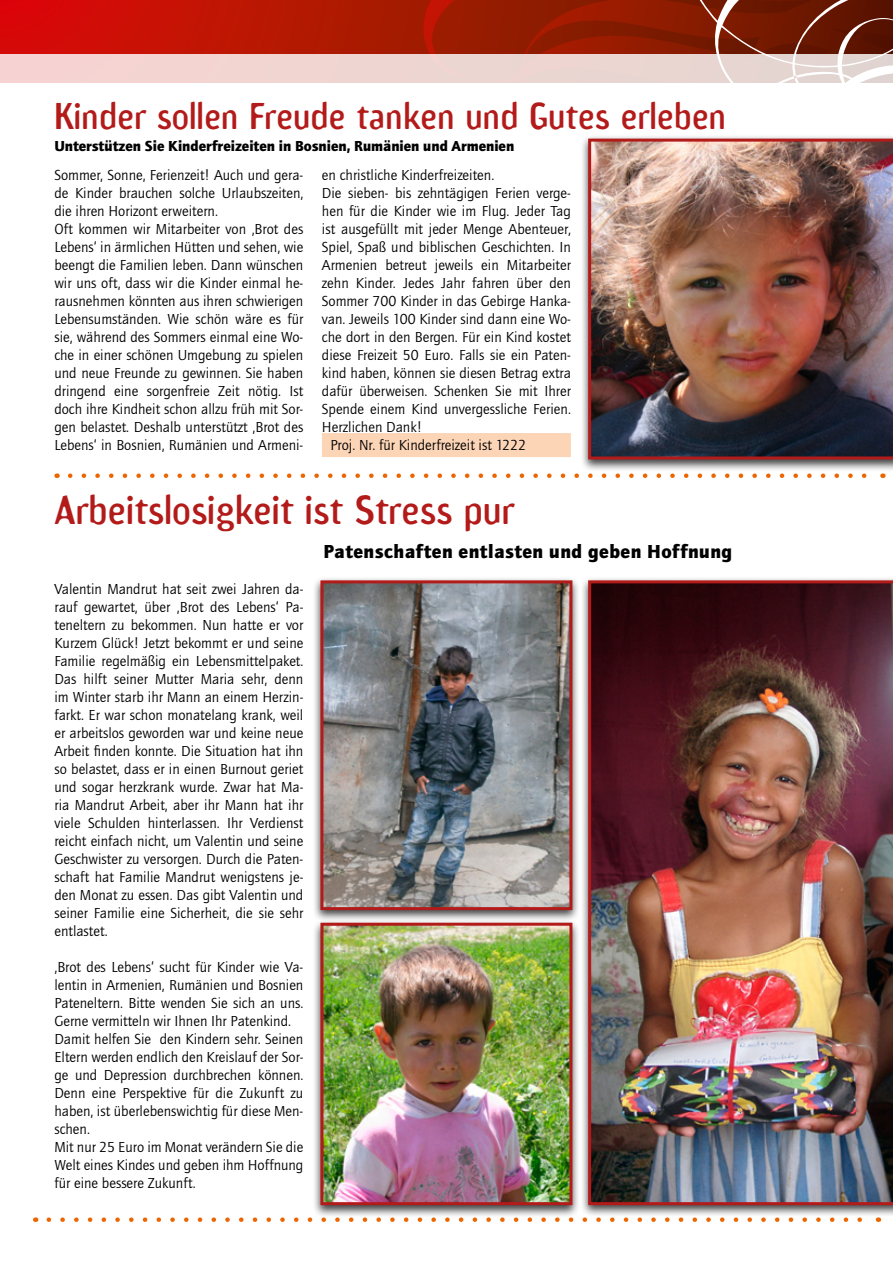
<style>
.page{position:relative;width:893px;height:1263px;background:#fff}
.page>*{position:absolute;margin:0;border:0;box-sizing:border-box;transform-origin:0 0}
.t1{font:38.1px "Amoebia Sans";color:#b31b1a}
.t2{font:35.1px "Amoebia Sans";color:#b31b1a}
.t3{font:900 19.5px "Quay Sans";letter-spacing:.025em;color:#000}
.t4{font:15px/18px "Quay Sans";color:#000}
.t5{font:900 15px "Quay Sans";color:#000}
</style>
<div class="page">
<svg style="left:70px;top:473px;width:797px;height:5px"></svg>
<svg style="left:49px;top:1217px;width:813px;height:5px"></svg>
<svg style="left:0;top:0;width:415px;height:54px;background:#c01303"></svg>
<svg style="left:415px;top:0;width:478px;height:54px;background:#872007"></svg>
<svg style="left:0;top:54px;width:893px;height:28px;background:#edd6d2"></svg>
<div style="left:322px;top:433px;width:249px;height:24px;background:#fcd5b7"></div>
<div style="left:580px;top:135px;width:313px;height:337px;background:#000;opacity:.75"></div>
<img style="left:588px;top:139px;width:305px;height:320px">
<div style="left:312px;top:576px;width:269px;height:346px;background:#000;opacity:.75"></div>
<img style="left:324px;top:584px;width:244px;height:322px">
<div style="left:320px;top:580px;width:252px;height:330px;border:3px solid #b31b1a"></div>
<div style="left:312px;top:919px;width:269px;height:298px;background:#000;opacity:.75"></div>
<img style="left:324px;top:927px;width:244px;height:274px">
<div style="left:320px;top:923px;width:252px;height:282px;border:3px solid #b31b1a"></div>
<div style="left:580px;top:576px;width:313px;height:641px;background:#000;opacity:.75"></div>
<img style="left:588px;top:580px;width:305px;height:625px">
<h2 class="t2" style="left:54px;top:95px;width:673px">Kinder sollen Freude tanken und Gutes erleben</h2>
<p class="t5" style="left:54px;top:138px;width:461px">Unterstützen Sie Kinderfreizeiten in Bosnien, Rumänien und Armenien</p>
<p class="t4" style="left:54px;top:166px;width:250px">Sommer, Sonne, Ferienzeit! Auch und gera&shy;de Kinder brauchen solche Urlaubszeiten, die ihren Horizont erweitern.<br>Oft kommen wir Mitarbeiter von ‚Brot des Lebens‘ in ärmlichen Hütten und sehen, wie beengt die Familien leben. Dann wünschen wir uns oft, dass wir die Kinder einmal he&shy;rausnehmen könnten aus ihren schwierigen Lebensumständen. Wie schön wäre es für sie, während des Sommers einmal eine Wo&shy;che in einer schönen Umgebung zu spielen und neue Freunde zu gewinnen. Sie haben dringend eine sorgenfreie Zeit nötig. Ist doch ihre Kindheit schon allzu früh mit Sor&shy;gen belastet. Deshalb unterstützt ‚Brot des Lebens‘ in Bosnien, Rumänien und Armeni-</p>
<p class="t4" style="left:322px;top:166px;width:174px">en christliche Kinderfreizeiten.</p>
<p class="t4" style="left:322px;top:184px;width:250px">Die sieben- bis zehntägigen Ferien verge-</p>
<p class="t4" style="left:322px;top:202px;width:250px">hen für die Kinder wie im Flug. Jeder Tag</p>
<p class="t4" style="left:322px;top:220px;width:250px">ist ausgefüllt mit jeder Menge Abenteuer,</p>
<p class="t4" style="left:322px;top:238px;width:250px">Spiel, Spaß und biblischen Geschichten. In</p>
<p class="t4" style="left:322px;top:256px;width:250px">Armenien betreut jeweils ein Mitarbeiter</p>
<p class="t4" style="left:322px;top:274px;width:250px">zehn Kinder. Jedes Jahr fahren über den</p>
<p class="t4" style="left:322px;top:292px;width:250px">Sommer 700 Kinder in das Gebirge Hanka-</p>
<p class="t4" style="left:322px;top:310px;width:250px">van. Jeweils 100 Kinder sind dann eine Wo-</p>
<p class="t4" style="left:322px;top:328px;width:250px">che dort in den Bergen. Für ein Kind kostet</p>
<p class="t4" style="left:322px;top:346px;width:250px">diese Freizeit 50 Euro. Falls sie ein Paten-</p>
<p class="t4" style="left:322px;top:364px;width:250px">kind haben, können sie diesen Betrag extra</p>
<p class="t4" style="left:322px;top:382px;width:250px">dafür überweisen. Schenken Sie mit Ihrer</p>
<p class="t4" style="left:322px;top:400px;width:250px">Spende einem Kind unvergessliche Ferien.</p>
<p class="t4" style="left:322px;top:418px;width:102px">Herzlichen Dank!</p>
<p class="t4" style="left:330px;top:436px;width:197px">Proj. Nr. für Kinderfreizeit ist 1222</p>
<h1 class="t1" style="left:54px;top:487px;width:462px">Arbeitslosigkeit ist Stress pur</h1>
<h3 class="t3" style="left:323px;top:540px;width:410px">Patenschaften entlasten und geben Hoffnung</h3>
<p class="t4" style="left:54px;top:580px;width:250px;text-align:justify">Valentin Mandrut hat seit zwei Jahren da&shy;rauf gewartet, über ‚Brot des Lebens‘ Pa&shy;teneltern zu bekommen. Nun hatte er vor Kurzem Glück! Jetzt bekommt er und seine Familie regelmäßig ein Lebensmittelpaket.<br>Das hilft seiner Mutter Maria sehr, denn im Winter starb ihr Mann an einem Herzin&shy;farkt. Er war schon monatelang krank, weil er arbeitslos geworden war und keine neue Arbeit finden konnte. Die Situation hat ihn so belastet, dass er in einen Burnout geriet und sogar herzkrank wurde. Zwar hat Ma&shy;ria Mandrut Arbeit, aber ihr Mann hat ihr viele Schulden hinterlassen. Ihr Verdienst reicht einfach nicht, um Valentin und seine Geschwister zu versorgen. Durch die Paten&shy;schaft hat Familie Mandrut wenigstens je&shy;den Monat zu essen. Das gibt Valentin und seiner Familie eine Sicherheit, die sie sehr entlastet.</p>
<p class="t4" style="left:54px;top:958px;width:250px">‚Brot des Lebens‘ sucht für Kinder wie Va&shy;lentin in Armenien, Rumänien und Bosnien Pateneltern. Bitte wenden Sie sich an uns.<br>Gerne vermitteln wir Ihnen Ihr Patenkind.<br>Damit helfen Sie den Kindern sehr. Seinen Eltern werden endlich den Kreislauf der Sor&shy;ge und Depression durchbrechen können.<br>Denn eine Perspektive für die Zukunft zu haben, ist überlebenswichtig für diese Men&shy;schen.<br>Mit nur 25 Euro im Monat verändern Sie die Welt eines Kindes und geben ihm Hoffnung für eine bessere Zukunft.</p>
</div>
